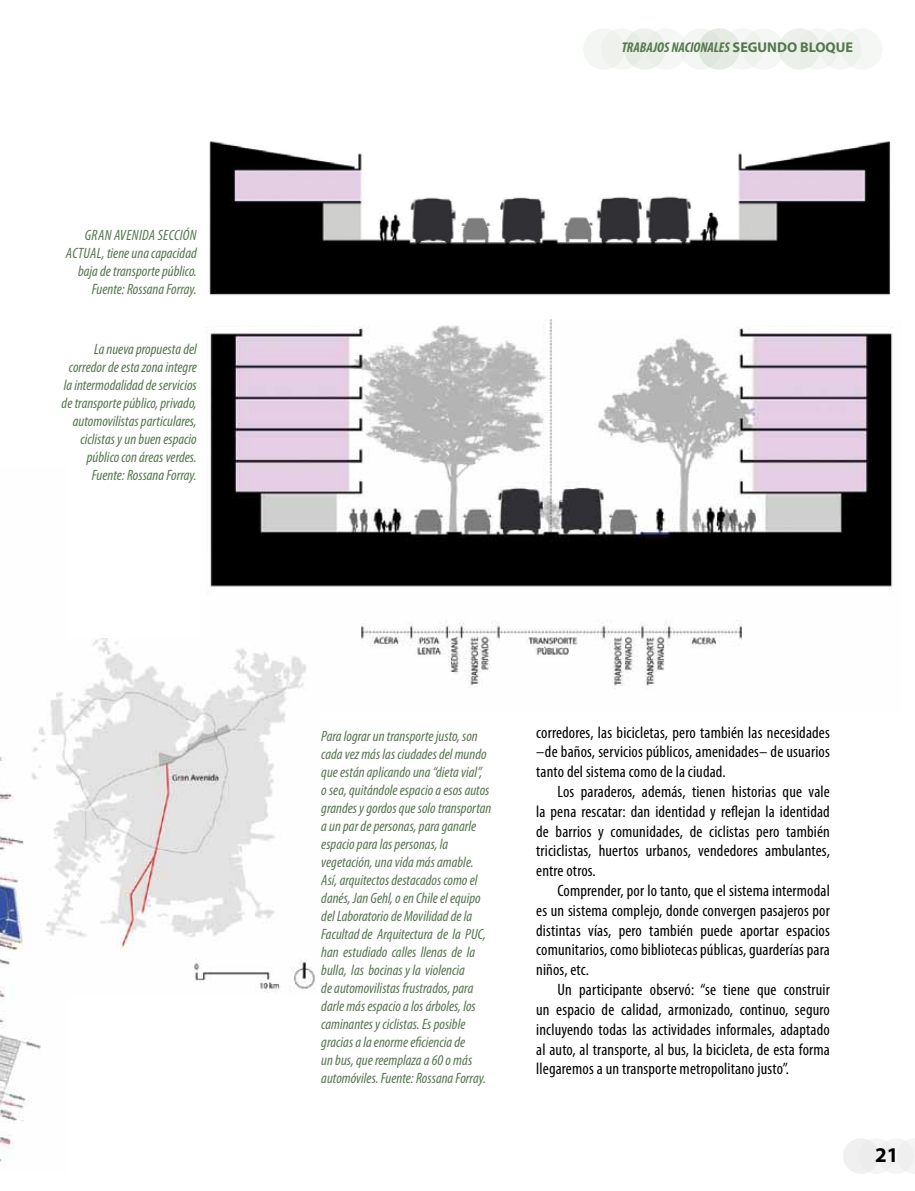
<style>
.page{position:relative;width:915px;height:1191px;background:#fff}
.page>*{position:absolute;margin:0;border:0;box-sizing:border-box;transform-origin:0 0}
.t1{font:700 21px "Myriad Pro";color:#000}
.t2{font:condensed 16.5px/19.8px "Myriad Pro";letter-spacing:.01em;color:#000;text-align:justify}
.t3{font:italic condensed 15px/18px "Myriad Pro";color:#54774d;text-align:right}
.t4{font:italic 700 condensed 14.25px "Myriad Pro";color:#54774d}
.s1{font-style:normal;font-stretch:normal}
</style>
<div class="page">
<div style="left:842px;top:1138px;width:36px;height:36px;background:#f0f0f1;border-radius:50%"></div>
<div style="left:858px;top:1138px;width:36px;height:36px;background:#e6e7e8;border-radius:50%"></div>
<div style="left:878px;top:1138px;width:35px;height:36px;background:#efefef;border-radius:50%"></div>
<svg style="left:899px;top:1138px;width:15px;height:33px"></svg>
<img style="left:0;top:756px;width:41px;height:406px">
<div style="left:583px;top:28px;width:41px;height:42px;background:#f4f6f3;border-radius:50%"></div>
<div style="left:601px;top:28px;width:41px;height:42px;background:#eef1ec;border-radius:50%"></div>
<div style="left:624px;top:28px;width:41px;height:42px;background:#e7ece5;border-radius:50%"></div>
<div style="left:645px;top:28px;width:41px;height:42px;background:#f4f7f3;border-radius:50%"></div>
<div style="left:680px;top:28px;width:41px;height:42px;background:#f4f6f3;border-radius:50%"></div>
<div style="left:698px;top:28px;width:41px;height:42px;background:#dfe6dc;border-radius:50%"></div>
<div style="left:721px;top:28px;width:41px;height:42px;background:linear-gradient(to bottom,#ebf0e9,#edf1eb);border-radius:50%"></div>
<div style="left:742px;top:28px;width:41px;height:42px;background:#f4f7f3;border-radius:50%"></div>
<div style="left:778px;top:28px;width:41px;height:42px;background:#ecf0eb;border-radius:50%"></div>
<div style="left:796px;top:28px;width:41px;height:42px;background:#e5ebe3;border-radius:50%"></div>
<div style="left:819px;top:28px;width:41px;height:42px;background:#eef2ed;border-radius:50%"></div>
<div style="left:840px;top:28px;width:42px;height:42px;background:#f4f7f3;border-radius:50%"></div>
<img style="left:206px;top:319px;width:687px;height:370px">
<img style="left:209px;top:141px;width:682px;height:155px">
<img style="left:32px;top:638px;width:287px;height:357px">
<p class="t3" style="left:85px;top:226px;width:42px">Gran Avenida</p>
<p class="t3" style="left:158px;top:226px;width:7px">secci</p>
<p class="t3" style="left:183px;top:226px;width:14px">ón</p>
<p class="t3" style="left:66px;top:244px;width:7px">actual</p>
<p class="t3" style="left:78px;top:244px;width:120px">, tiene una capacidad<br>baja de transporte público.<br>Fuente: Rossana Forray.</p>
<p class="t3" style="left:62px;top:340px;width:137px">La nueva propuesta del corredor de esta zona integre la intermodalidad de servicios de transporte público, privado, automovilistas particulares, ciclistas y un buen espacio público con áreas verdes.<br>Fuente: Rossana Forray.</p>
<p class="t4" style="left:621px;top:38px;width:233px">TRABAJOS NACIONALES <span class="s1">SEGUNDO BLOQUE</span></p>
<p class="t3" style="left:321px;top:726px;width:172px;text-align:left">Para lograr un transporte justo, son cada vez más las ciudades del mundo que están aplicando una “dieta vial”, o sea, quitándole espacio a esos autos grandes y gordos que solo transportan a un par de personas, para ganarle espacio para las personas, la vegetación, una vida más amable.<br>Así, arquitectos destacados como el danés, Jan Gehl, o en Chile el equipo del Laboratorio de Movilidad de la Facultad de Arquitectura de la PUC, han estudiado calles llenas de la bulla, las bocinas y la violencia<br>de automovilistas frustrados, para darle más espacio a los árboles, los caminantes y ciclistas. Es posible gracias a la enorme eficiencia de<br>un bus, que reemplaza a 60 o más automóviles. Fuente: Rossana Forray.</p>
<p class="t2" style="left:536px;top:722px;width:295px">corredores, las bicicletas, pero también las necesidades –de baños, servicios públicos, amenidades– de usuarios tanto del sistema como de la ciudad.</p>
<p class="t2" style="left:536px;top:781px;width:295px;text-indent:21px">Los paraderos, además, tienen historias que vale la pena rescatar: dan identidad y reflejan la identidad de barrios y comunidades, de ciclistas pero también triciclistas, huertos urbanos, vendedores ambulantes, entre otros.</p>
<p class="t2" style="left:536px;top:880px;width:295px;text-indent:21px">Comprender, por lo tanto, que el sistema intermodal es un sistema complejo, donde convergen pasajeros por distintas vías, pero también puede aportar espacios comunitarios, como bibliotecas públicas, guarderías para niños, etc.</p>
<p class="t2" style="left:536px;top:979px;width:295px;text-indent:21px">Un participante observó: “se tiene que construir un espacio de calidad, armonizado, continuo, seguro incluyendo todas las actividades informales, adaptado al auto, al transporte, al bus, la bicicleta, de esta forma llegaremos a un transporte metropolitano justo”.</p>
<h1 class="t1" style="left:874px;top:1141px;width:25px">21</h1>
</div>
